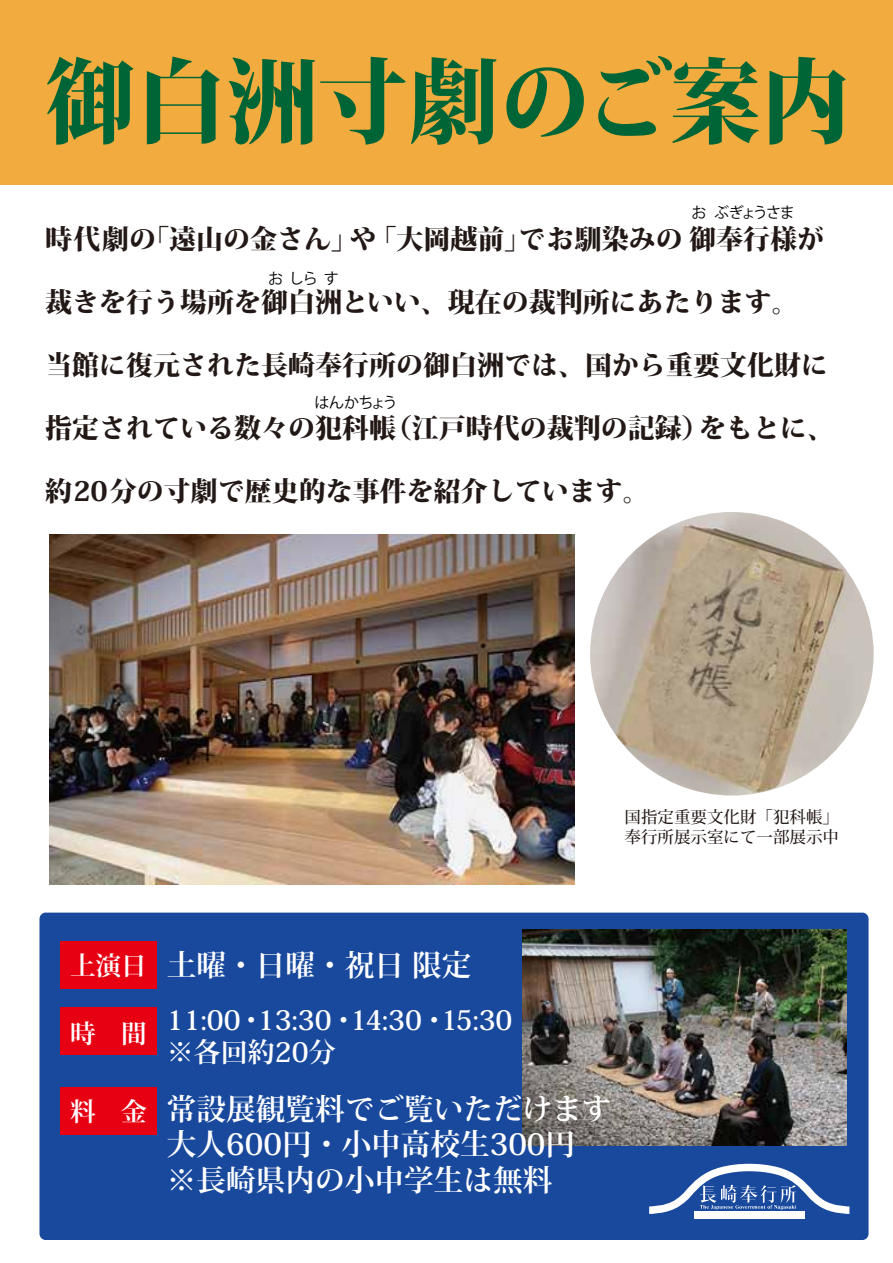
<style>
.page{position:relative;width:893px;height:1263px;background:#fff}
.page>*{position:absolute;margin:0;border:0;box-sizing:border-box;transform-origin:0 0}
.t1{font:700 29.7px/35.5px "Koz Min Pr 6 N";color:#fff}
.t2{font:800 27px "Koz Min Pro";color:#221815}
.t3{font:700 27px/32.4px "Koz Min Pr 6 N";color:#fff}
.t4{font:700 25.65px "Koz Min Pr 6 N";color:#fff}
.t5{font:500 16.5px/19.8px "Koz Min Pro";color:#221815}
.t6{font:15px "Koz Go Pro";letter-spacing:-.055em;color:#000}
.t7{font:15px "Koz Go Pro";letter-spacing:-.105em;color:#000}
</style>
<div class="page">
<div style="left:0;top:0;width:893px;height:185px;background:#f1ab3e"></div>
<svg style="left:47px;top:57px;width:87px;height:88px;background:#6e8539"></svg>
<svg style="left:147px;top:57px;width:73px;height:87px;background:#99913b"></svg>
<svg style="left:229px;top:57px;width:267px;height:88px;background:#8a8d3a"></svg>
<svg style="left:506px;top:67px;width:78px;height:70px;background:#918f3a"></svg>
<svg style="left:598px;top:56px;width:161px;height:89px;background:#a4943b"></svg>
<svg style="left:769px;top:57px;width:77px;height:88px;background:#858b3a"></svg>
<img style="left:590px;top:512px;width:284px;height:283px;border-radius:142px">
<img style="left:49px;top:535px;width:525px;height:350px">
<div style="left:39px;top:913px;width:829px;height:327px;background:#18499d;border-radius:6px"></div>
<div style="left:694px;top:1211px;width:110px;height:8px;background:#fff"></div>
<svg style="left:649px;top:1164px;width:200px;height:50px"></svg>
<img style="left:522px;top:929px;width:324px;height:216px">
<div style="left:60px;top:941px;width:97px;height:47px;background:#e60012"></div>
<div style="left:60px;top:1008px;width:97px;height:47px;background:#e60012"></div>
<div style="left:60px;top:1087px;width:97px;height:48px;background:#e60012"></div>
<p class="t7" style="left:692px;top:203px;width:105px">おぶぎょうさま</p>
<p class="t2" style="left:45px;top:219px;width:781px">時代劇の「遠山の金さん」や「大岡越前」でお馴染みの御奉行様が</p>
<p class="t2" style="left:45px;top:282px;width:755px">裁きを行う場所を御白洲といい、現在の裁判所にあたります。</p>
<p class="t2" style="left:45px;top:345px;width:784px">当館に復元された長崎奉行所の御白洲では、国から重要文化財に</p>
<p class="t2" style="left:45px;top:408px;width:790px">指定されている数々の犯科帳（江戸時代の裁判の記録）をもとに、</p>
<p class="t2" style="left:45px;top:471px;width:606px">約20分の寸劇で歴史的な事件を紹介しています。</p>
<p class="t6" style="left:268px;top:269px;width:72px">おしらす</p>
<p class="t6" style="left:315px;top:393px;width:84px">はんかちょう</p>
<p class="t5" style="left:625px;top:806px;width:216px">国指定重要文化財「犯科帳」奉行所展示室にて一部展示中</p>
<p class="t4" style="left:70px;top:951px;width:78px">上演日</p>
<p class="t4" style="left:70px;top:1019px;width:78px">時　間</p>
<p class="t4" style="left:70px;top:1097px;width:78px">料　金</p>
<p class="t1" style="left:167px;top:947px;width:306px">土曜・日曜・祝日 限定</p>
<p class="t3" style="left:167px;top:1004px;width:347px">11:00・13:30・14:30・15:30 ※各回約20分</p>
<p class="t1" style="left:167px;top:1092px;width:446px">常設展観覧料でご覧いただけます大人600円・小中高校生300円※長崎県内の小中学生は無料</p>
</div>
